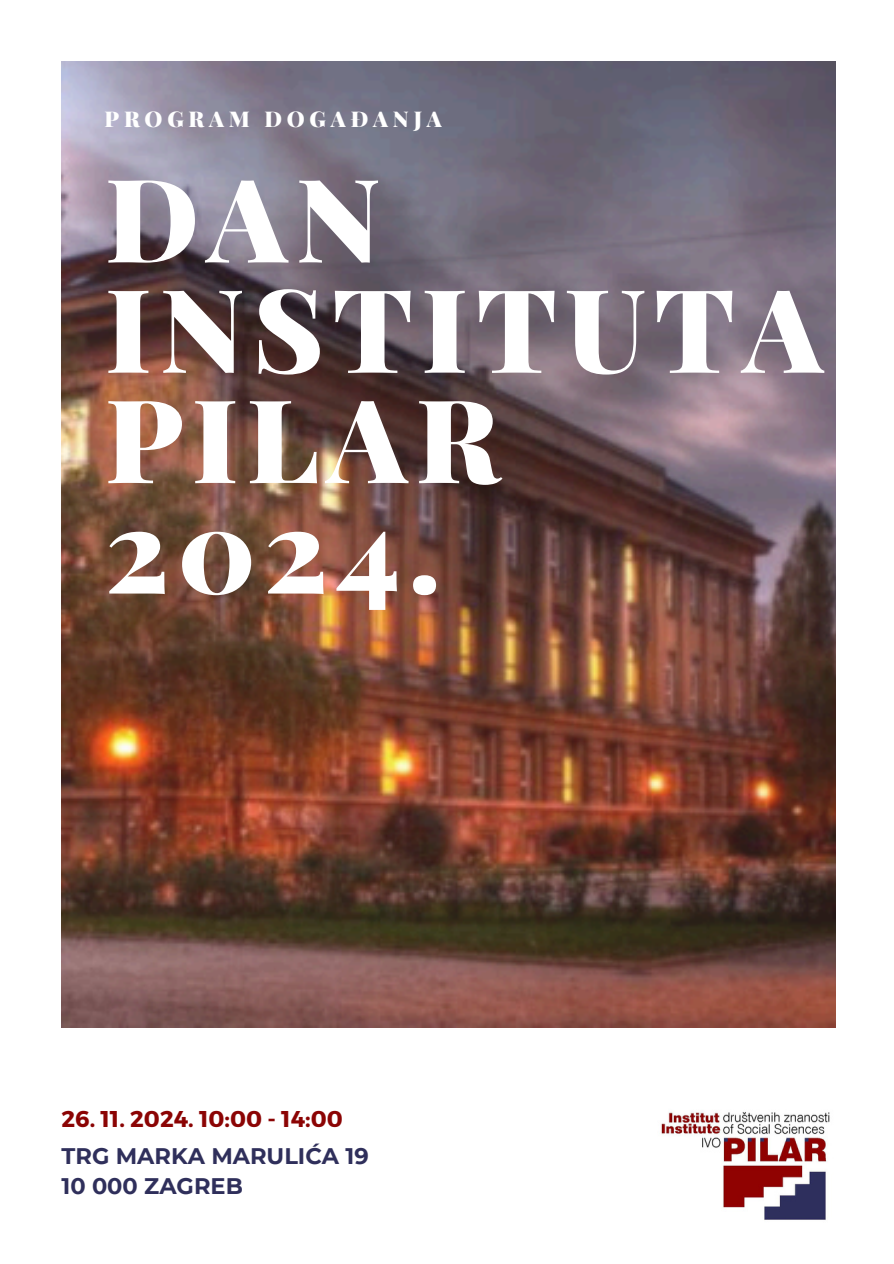
<style>
.page{position:relative;width:894px;height:1264px;background:#fff}
.page>*{position:absolute;margin:0;border:0;box-sizing:border-box;transform-origin:0 0}
.t1{font:900 115.95px/110.2px "Playfair Display";letter-spacing:.07em;color:#fff}
.t2{font:700 22.8px "Montserrat";color:#8b0404}
.t3{font:700 22.5px "Montserrat";color:#2f2f5b}
.t4{font:900 21.75px "Playfair Display";letter-spacing:.22em;color:#fff}
</style>
<div class="page">
<img style="left:62px;top:61px;width:772px;height:966px">
<img style="left:661px;top:1111px;width:169px;height:109px">
<h1 class="t4" style="left:104px;top:104px;width:339px">PROGRAM DOGAĐANJA</h1>
<p class="t1" style="left:105px;top:159px;width:719px">DAN<br>INSTITUTA<br>PILAR<br>2024.</p>
<p class="t2" style="left:62px;top:1103px;width:283px">26. 11. 2024. 10:00 - 14:00</p>
<p class="t3" style="left:62px;top:1142px;width:308px">TRG MARKA MARULIĆA 19</p>
<p class="t3" style="left:62px;top:1171px;width:183px">10 000 ZAGREB</p>
</div>
